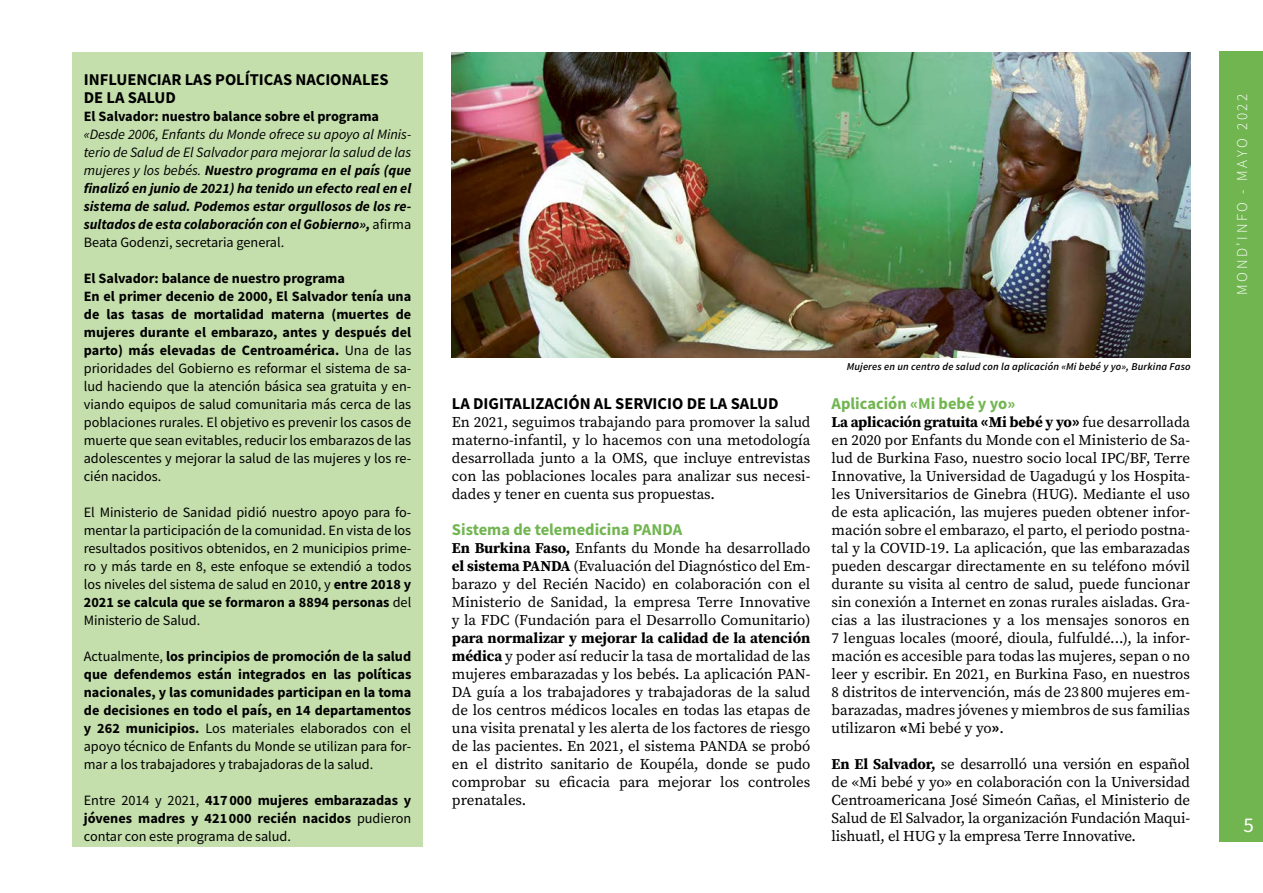
<style>
.page{position:relative;width:1263px;height:893px;background:#fff}
.page>*{position:absolute;margin:0;border:0;box-sizing:border-box;transform-origin:0 0}
.t1{font:21px "Source Sans Pro";color:#fff}
.t2{font:700 16.5px/18px "Source Sans Pro";color:#000}
.t3{font:700 16.5px "Source Sans Pro";color:#71b550}
.t4{font:15px/18px "Source Serif Pro";color:#000;text-align:justify}
.t5{font:300 15px "Source Sans Pro";letter-spacing:.175em;color:#fff}
.t6{font:14.25px/18px "Source Sans Pro";color:#000}
.t7{font:700 14.25px/18px "Source Sans Pro";color:#000;text-align:justify}
.t8{font:italic 700 14.25px/18px "Source Sans Pro";color:#000;text-align:justify}
.t9{font:italic 600 10.5px "Source Sans Pro";letter-spacing:.015em;color:#000}
.s1{font-weight:400}
.s2{font-weight:400;font-style:normal}
.s3{font-weight:700}
.s4{font-family:"Source Sans Pro";font-weight:700;font-size:16.5px}
</style>
<div class="page">
<div style="left:1220px;top:51px;width:43px;height:791px;background:#71b550"></div>
<img style="left:452px;top:52px;width:739px;height:305px">
<div style="left:72px;top:52px;width:351px;height:794px;background:#c4deac"></div>
<p class="t2" style="left:84px;top:70px;width:306px">INFLUENCIAR LAS POLÍTICAS NACIONALES<br>DE LA SALUD</p>
<p class="t7" style="left:84px;top:107px;width:297px">El Salvador: nuestro balance sobre el programa</p>
<p class="t8" style="left:84px;top:125px;width:329px"><span class="s1">«Desde 2006, Enfants du Monde ofrece su apoyo al Minis&shy;terio de Salud de El Salvador para mejorar la salud de las mujeres y los bebés.</span> Nuestro programa en el país (que finalizó en junio de 2021) ha tenido un efecto real en el sistema de salud. Podemos estar orgullosos de los re&shy;sultados de esta colaboración con el Gobierno», <span class="s2">afirma Beata Godenzi, secretaria general.</span></p>
<p class="t6" style="left:84px;top:269px;width:329px"><span class="s3">El Salvador: balance de nuestro programa<br>En el primer decenio de 2000, El Salvador tenía una de las tasas de mortalidad materna (muertes de mujeres durante el embarazo, antes y después del parto) más elevadas de Centroamérica.</span> Una de las prioridades del Gobierno es reformar el sistema de sa&shy;lud haciendo que la atención básica sea gratuita y en&shy;viando equipos de salud comunitaria más cerca de las poblaciones rurales. El objetivo es prevenir los casos de muerte que sean evitables, reducir los embarazos de las adolescentes y mejorar la salud de las mujeres y los re&shy;cién nacidos.</p>
<p class="t6" style="left:84px;top:503px;width:329px;text-align:justify">El Ministerio de Sanidad pidió nuestro apoyo para fo&shy;mentar la participación de la comunidad. En vista de los resultados positivos obtenidos, en 2 municipios prime&shy;ro y más tarde en 8, este enfoque se extendió a todos los niveles del sistema de salud en 2010, y <span class="s3">entre 2018 y 2021 se calcula que se formaron a 8894 personas</span> del Ministerio de Salud.</p>
<p class="t7" style="left:84px;top:647px;width:329px"><span class="s1">Actualmente,</span> los principios de promoción de la salud que defendemos están integrados en las políticas nacionales, y las comunidades participan en la toma de decisiones en todo el país, en 14 departamentos y 262 municipios. <span class="s1">Los materiales elaborados con el apoyo técnico de Enfants du Monde se utilizan para for&shy;mar a los trabajadores y trabajadoras de la salud.</span></p>
<p class="t7" style="left:84px;top:791px;width:329px"><span class="s1">Entre 2014 y 2021,</span> 417000 mujeres embarazadas y jóvenes madres y 421000 recién nacidos <span class="s1">pudieron contar con este programa de salud.</span></p>
<p class="t2" style="left:452px;top:394px;width:328px">LA DIGITALIZACIÓN AL SERVICIO DE LA SALUD</p>
<p class="t4" style="left:452px;top:413px;width:360px">En 2021, seguimos trabajando para promover la salud materno-infantil, y lo hacemos con una metodología desarrollada junto a la OMS, que incluye entrevistas con las poblaciones locales para analizar sus necesi&shy;dades y tener en cuenta sus propuestas.</p>
<p class="t3" style="left:452px;top:518px;width:232px">Sistema de telemedicina PANDA</p>
<p class="t4" style="left:452px;top:539px;width:360px"><span class="s3">En Burkina Faso,</span> Enfants du Monde ha desarrollado <span class="s3">el sistema PANDA</span> (Evaluación del Diagnóstico del Em&shy;barazo y del Recién Nacido) en colaboración con el Ministerio de Sanidad, la empresa Terre Innovative y la FDC (Fundación para el Desarrollo Comunitario)</p>
<p class="t4" style="left:452px;top:629px;width:360px"><span class="s3">para normalizar y mejorar la calidad de la atención médica</span> y poder así reducir la tasa de mortalidad de las mujeres embarazadas y los bebés. La aplicación PAN-DA guía a los trabajadores y trabajadoras de la salud de los centros médicos locales en todas las etapas de una visita prenatal y les alerta de los factores de riesgo de las pacientes. En 2021, el sistema PANDA se probó en el distrito sanitario de Koupéla, donde se pudo comprobar su eficacia para mejorar los controles prenatales.</p>
<p class="t9" style="left:847px;top:359px;width:345px">Mujeres en un centro de salud con la aplicación «Mi bebé y yo», Burkina Faso</p>
<p class="t3" style="left:832px;top:392px;width:185px">Aplicación «Mi bebé y yo»</p>
<p class="t4" style="left:832px;top:413px;width:360px"><span class="s3">La aplicación gratuita</span> <span class="s4">«</span><span class="s3">Mi bebé y yo</span><span class="s4">»</span> fue desarrollada en 2020 por Enfants du Monde con el Ministerio de Sa&shy;lud de Burkina Faso, nuestro socio local IPC/BF, Terre Innovative, la Universidad de Uagadugú y los Hospita&shy;les Universitarios de Ginebra (HUG). Mediante el uso de esta aplicación, las mujeres pueden obtener infor&shy;mación sobre el embarazo, el parto, el periodo postna&shy;tal y la COVID-19. La aplicación, que las embarazadas pueden descargar directamente en su teléfono móvil durante su visita al centro de salud, puede funcionar sin conexión a Internet en zonas rurales aisladas. Gra&shy;cias a las ilustraciones y a los mensajes sonoros en 7 lenguas locales (mooré, dioula, fulfuldé...), la infor&shy;mación es accesible para todas las mujeres, sepan o no leer y escribir. En 2021, en Burkina Faso, en nuestros 8 distritos de intervención, más de 23800 mujeres em&shy;barazadas, madres jóvenes y miembros de sus familias utilizaron <span class="s4">«</span>Mi bebé y yo<span class="s4">»</span>.</p>
<p class="t4" style="left:832px;top:755px;width:360px"><span class="s3">En El Salvador,</span> se desarrolló una versión en español de «Mi bebé y yo» en colaboración con la Universidad Centroamericana José Simeón Cañas, el Ministerio de Salud de El Salvador, la organización Fundación Maqui&shy;lishuatl, el HUG y la empresa Terre Innovative.</p>
<p class="t5" style="left:1233px;top:295px;width:203px;rotate:-90deg">MOND’INFO - MAYO 2022</p>
<h1 class="t1" style="left:1243px;top:812px;width:12px">5</h1>
</div>
